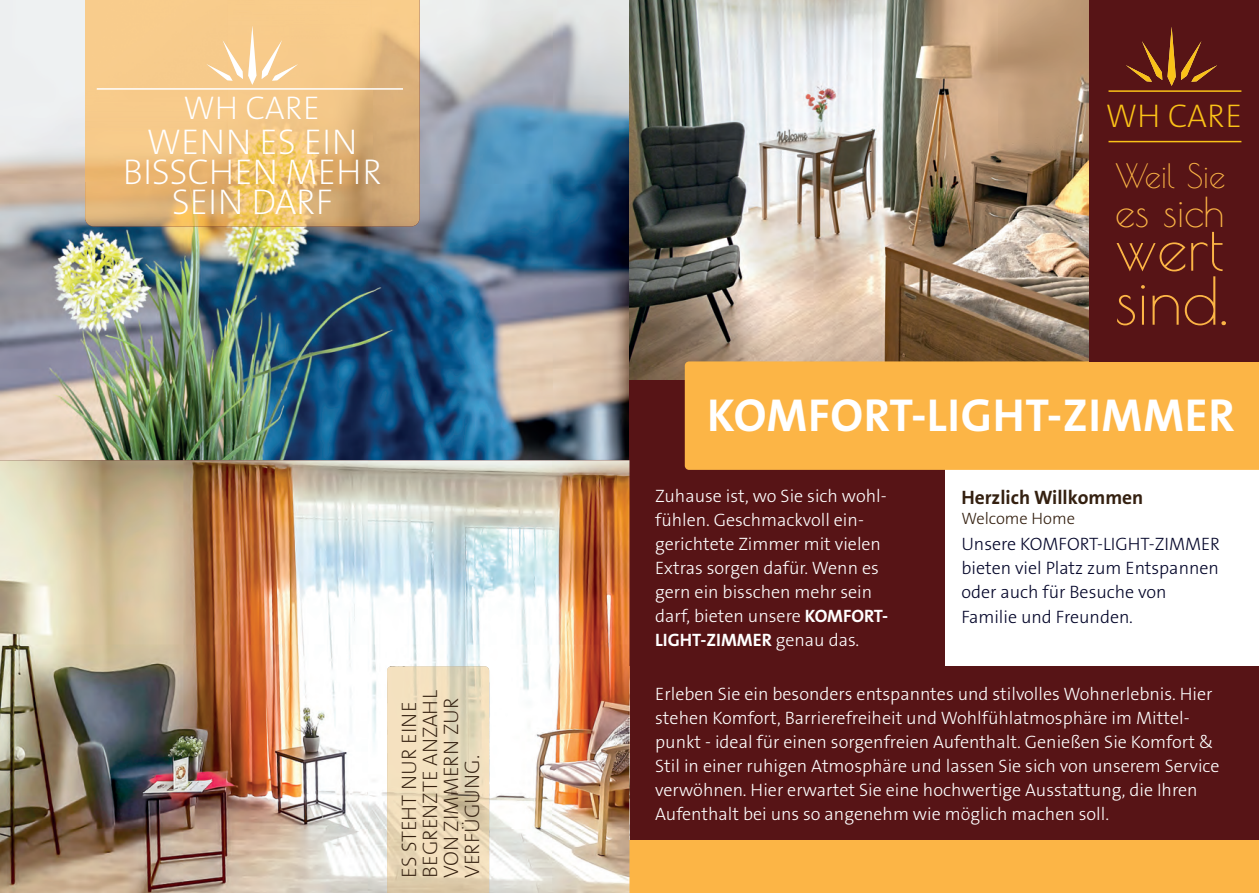
<style>
.page{position:relative;width:1259px;height:893px;background:#571416}
.page>*{position:absolute;margin:0;border:0;box-sizing:border-box;transform-origin:0 0}
.t1{font:64.5px "Poiret One";color:#fcb546}
.t2{font:61.5px "Poiret One";color:#fcb546}
.t3{font:700 46.5px "The Sans B W7";letter-spacing:.015em;color:#fff}
.t4{font:40.5px "Poiret One";color:#fcb546}
.t5{font:200 36px/30px "The Sans B W2";letter-spacing:-.005em;color:#fff;text-align:center}
.t6{font:33px "Poiret One";color:#fcb546}
.t7{font:200 33px "The Sans B W2";color:#fff}
.t8{font:200 33px "The Sans B W2";color:#fac218}
.t9{font:200 21px/21px "The Sans B W2";color:#342010}
.t10{font:700 19.5px "The Sans B W7";color:#342010}
.t11{font:300 18px/24px "The Sans B W3";color:#fff}
.t12{font:300 18px/24.5px "The Sans B W3";color:#04062a}
.t13{font:700 18px "The Sans B W7";color:#fff}
.t14{font:300 16.5px "The Sans B W3";color:#342010}
.s1{font-family:"The Sans B W7";font-weight:700}
.s2{font-family:"The Sans B W3";font-weight:300}
</style>
<div class="page">
<img style="left:0;top:0;width:629px;height:582px">
<img style="left:0;top:582px;width:629px;height:311px">
<img style="left:629px;top:0;width:460px;height:379px">
<div style="left:945px;top:379px;width:314px;height:287px;background:#fff"></div>
<div style="left:685px;top:361px;width:574px;height:109px;background:#fcb546"></div>
<img style="left:85px;top:0;width:334px;height:226px">
<div style="left:629px;top:840px;width:630px;height:53px;background:#fcb546"></div>
<svg style="left:1126px;top:27px;width:49px;height:59px"></svg>
<svg style="left:1181px;top:41px;width:36px;height:41px"></svg>
<svg style="left:206px;top:26px;width:50px;height:59px;background:#f8d29d"></svg>
<svg style="left:262px;top:40px;width:36px;height:41px"></svg>
<hr style="left:97px;top:88px;width:306px;height:2px;background:#fff">
<hr style="left:1108px;top:90px;width:133px;height:2px;background:#fac218">
<hr style="left:1108px;top:141px;width:133px;height:1px;background:#fac218">
<img style="left:387px;top:666px;width:102px;height:227px">
<h3 class="t7" style="left:183px;top:87px;width:138px">WH CARE</h3>
<h3 class="t8" style="left:1105px;top:95px;width:138px">WH CARE</h3>
<h3 class="t5" style="left:123px;top:127px;width:260px">WENN ES EIN<br>BISSCHEN MEHR<br>SEIN DARF</h3>
<h3 class="t6" style="left:1115px;top:156px;width:112px">Weil Sie</h3>
<h3 class="t4" style="left:1115px;top:188px;width:111px">es sich</h3>
<h2 class="t2" style="left:1115px;top:212px;width:110px">wert</h2>
<h1 class="t1" style="left:1115px;top:263px;width:115px">sind.</h1>
<p class="t9" style="left:398px;top:878px;width:189px;rotate:-90deg">ES STEHT NUR EINE<br>BEGRENZTE ANZAHL<br>VON ZIMMERN ZUR<br>VERFÜGUNG.</p>
<h3 class="t3" style="left:707px;top:385px;width:529px">KOMFORT-LIGHT-ZIMMER</h3>
<p class="t11" style="left:655px;top:484px;width:234px">Zuhause ist, wo Sie sich wohl&shy;fühlen. Geschmackvoll ein&shy;gerichtete Zimmer mit vielen<br>Extras sorgen dafür. Wenn es gern ein bisschen mehr sein darf, bieten unsere <span class="s1">KOMFORT-</span></p>
<p class="t13" style="left:655px;top:629px;width:206px">LIGHT-ZIMMER <span class="s2">genau das.</span></p>
<p class="t11" style="left:655px;top:682px;width:566px">Erleben Sie ein besonders entspanntes und stilvolles Wohnerlebnis. Hier stehen Komfort, Barrierefreiheit und Wohlfühlatmosphäre im Mittel&shy;punkt - ideal für einen sorgenfreien Aufenthalt. Genießen Sie Komfort &amp; Stil in einer ruhigen Atmosphäre und lassen Sie sich von unserem Service verwöhnen. Hier erwartet Sie eine hochwertige Ausstattung, die Ihren Aufenthalt bei uns so angenehm wie möglich machen soll.</p>
<p class="t10" style="left:961px;top:485px;width:183px">Herzlich Willkommen</p>
<p class="t14" style="left:961px;top:507px;width:115px">Welcome Home</p>
<p class="t12" style="left:961px;top:532px;width:260px">Unsere KOMFORT-LIGHT-ZIMMER bieten viel Platz zum Entspannen oder auch für Besuche von<br>Familie und Freunden.</p>
</div>
